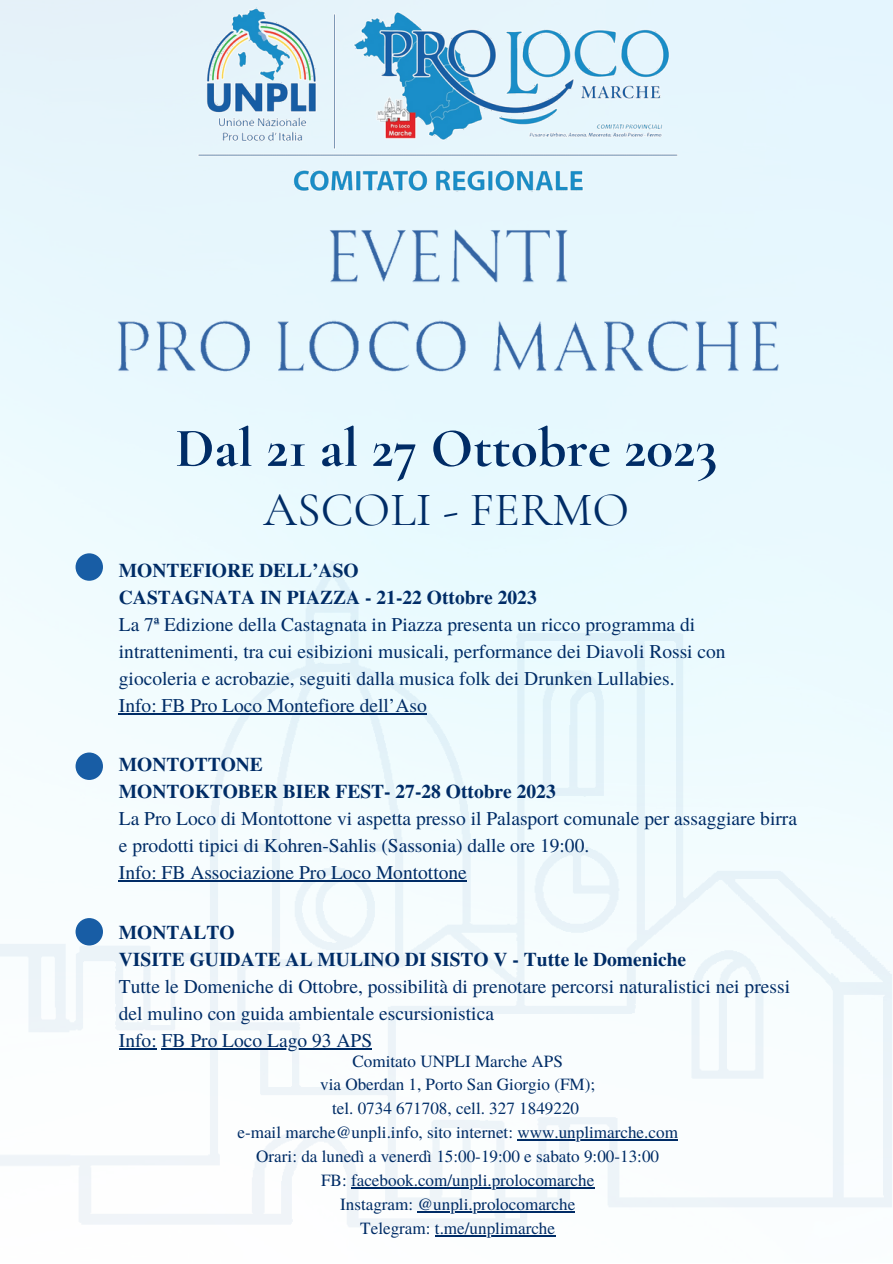
<style>
.page{position:relative;width:893px;height:1264px;background:#fff}
.page>*{position:absolute;margin:0;border:0;box-sizing:border-box;transform-origin:0 0}
.t1{font:700 55.65px "Cormorant Garamond";color:#002c66}
.t2{font:48px "Cormorant Garamond";color:#002c66}
.t3{font:19.5px/27px "Te X Gyre Termes";color:#002c66}
.t4{font:700 19.5px "Te X Gyre Termes";color:#002c66}
.t5{font:17.1px "Te X Gyre Termes";color:#002c66}
</style>
<div class="page">
<img style="left:190px;top:0;width:512px;height:200px">
<img style="left:0;top:534px;width:892px;height:727px">
<img style="left:317px;top:223px;width:258px;height:69px">
<img style="left:112px;top:315px;width:668px;height:66px">
<hr style="left:119px;top:713px;width:308px;height:1px;background:#002c66">
<hr style="left:119px;top:880px;width:348px;height:1px;background:#002c66">
<hr style="left:119px;top:1048px;width:38px;height:1px;background:#002c66">
<hr style="left:162px;top:1048px;width:210px;height:1px;background:#002c66">
<hr style="left:517px;top:1139px;width:161px;height:1px;background:#002c66">
<hr style="left:351px;top:1187px;width:243px;height:1px;background:#002c66">
<hr style="left:417px;top:1210px;width:158px;height:2px;background:#002c66">
<hr style="left:435px;top:1234px;width:120px;height:2px;background:#002c66">
<div style="left:75px;top:553px;width:28px;height:27px;background:#185da5;border-radius:50%"></div>
<div style="left:75px;top:752px;width:28px;height:28px;background:#185da5;border-radius:50%"></div>
<div style="left:75px;top:918px;width:28px;height:27px;background:#185da5;border-radius:50%"></div>
<p class="t1" style="left:175px;top:414px;width:543px">Dal 21 al 27 Ottobre 2023</p>
<p class="t2" style="left:263px;top:481px;width:367px">ASCOLI - FERMO</p>
<p class="t4" style="left:119px;top:555px;width:241px">MONTEFIORE DELL’ASO</p>
<p class="t4" style="left:119px;top:582px;width:419px">CASTAGNATA IN PIAZZA - 21-22 Ottobre 2023</p>
<p class="t3" style="left:119px;top:610px;width:608px">La 7ª Edizione della Castagnata in Piazza presenta un ricco programma di intrattenimenti, tra cui esibizioni musicali, performance dei Diavoli Rossi con giocoleria e acrobazie, seguiti dalla musica folk dei Drunken Lullabies.</p>
<p class="t3" style="left:119px;top:690px;width:309px">Info: FB Pro Loco Montefiore dell’Aso</p>
<p class="t4" style="left:119px;top:749px;width:145px">MONTOTTONE</p>
<p class="t4" style="left:119px;top:776px;width:438px">MONTOKTOBER BIER FEST- 27-28 Ottobre 2023</p>
<p class="t3" style="left:119px;top:804px;width:679px">La Pro Loco di Montottone vi aspetta presso il Palasport comunale per assaggiare birra e prodotti tipici di Kohren-Sahlis (Sassonia) dalle ore 19:00.</p>
<p class="t3" style="left:119px;top:858px;width:349px">Info: FB Associazione Pro Loco Montottone</p>
<p class="t4" style="left:119px;top:917px;width:117px">MONTALTO</p>
<p class="t4" style="left:119px;top:944px;width:569px">VISITE GUIDATE AL MULINO DI SISTO V - Tutte le Domeniche</p>
<p class="t3" style="left:119px;top:972px;width:672px">Tutte le Domeniche di Ottobre, possibilità di prenotare percorsi naturalistici nei pressi del mulino con guida ambientale escursionistica</p>
<p class="t3" style="left:119px;top:1025px;width:255px">Info: FB Pro Loco Lago 93 APS</p>
<p class="t5" style="left:352px;top:1048px;width:212px">Comitato UNPLI Marche APS</p>
<p class="t5" style="left:320px;top:1072px;width:276px">via Oberdan 1, Porto San Giorgio (FM);</p>
<p class="t5" style="left:332px;top:1096px;width:248px">tel. 0734 671708, cell. 327 1849220</p>
<p class="t5" style="left:237px;top:1120px;width:442px">e-mail marche@unpli.info, sito internet: www.unplimarche.com</p>
<p class="t5" style="left:256px;top:1144px;width:404px">Orari: da lunedì a venerdì 15:00-19:00 e sabato 9:00-13:00</p>
<p class="t5" style="left:321px;top:1168px;width:275px">FB: facebook.com/unpli.prolocomarche</p>
<p class="t5" style="left:340px;top:1192px;width:237px">Instagram: @unpli.prolocomarche</p>
<p class="t5" style="left:360px;top:1215px;width:196px">Telegram: t.me/unplimarche</p>
</div>
